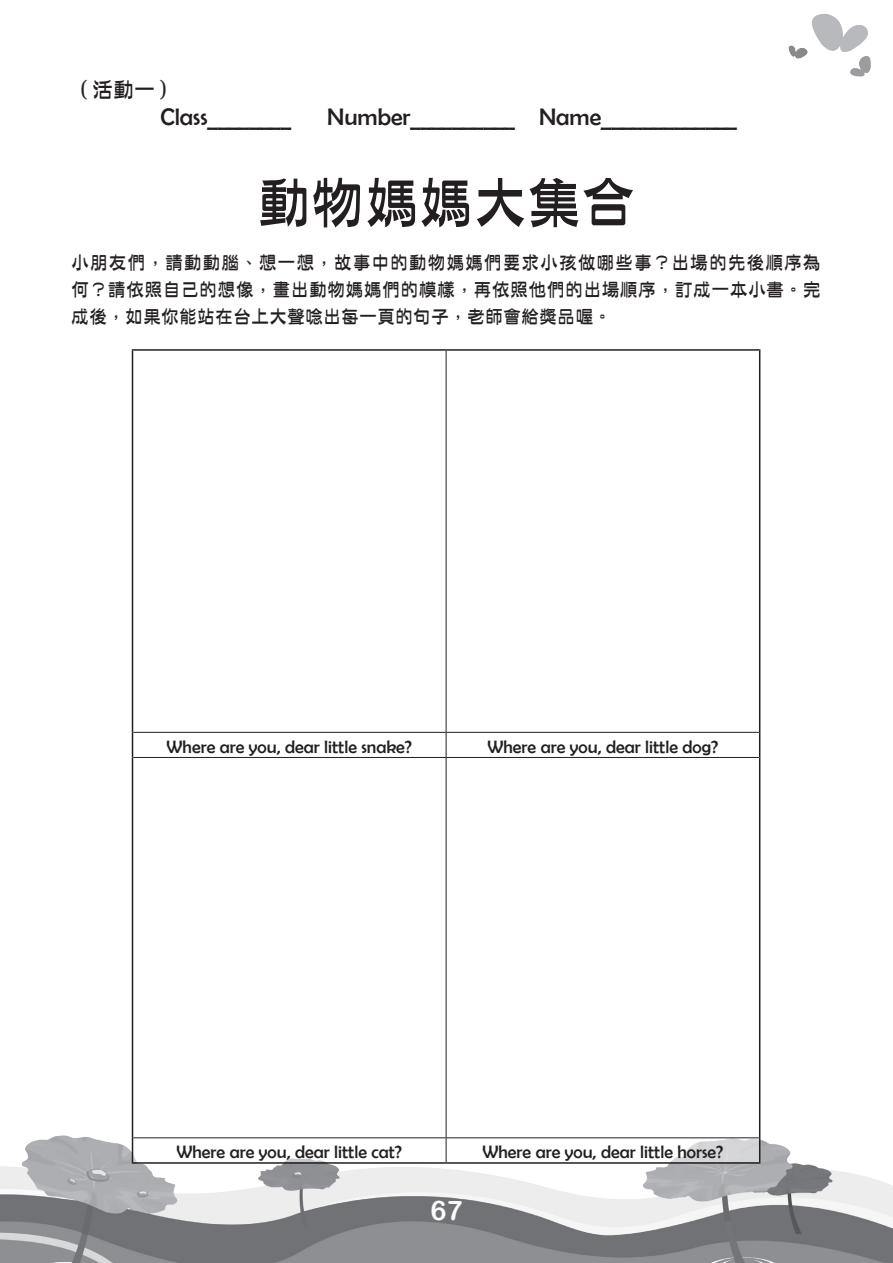
<style>
.page{position:relative;width:893px;height:1263px;background:#fff}
.page>*{position:absolute;margin:0;border:0;box-sizing:border-box;transform-origin:0 0}
.t1{font:54px "DF Ya Yi W6 HKP BF";color:#231f20}
.t2{font:27px "Arial Rounded MT Bold";color:#fff}
.t3{font:24px "Berlin Sans FB";color:#231f20}
.t4{font:21px "DF Ya Yi W6 HKP BF";color:#231f20}
.t5{font:18px/27px "DF Ya Yi W6 HKP BF";color:#231f20;text-align:justify}
.t6{font:18px "Berlin Sans FB";color:#231f20}
</style>
<div class="page">
<img style="left:0;top:1126px;width:893px;height:137px">
<div style="left:134px;top:797px;width:625px;height:364px;background:#fff"></div>
<hr style="left:132px;top:349px;width:314px;height:2px;background:#231f20">
<hr style="left:132px;top:351px;width:1px;height:381px;background:#231f20">
<hr style="left:446px;top:349px;width:314px;height:2px;background:#231f20">
<hr style="left:759px;top:351px;width:1px;height:381px;background:#231f20">
<svg style="left:132px;top:732px;width:1px;height:25px"></svg>
<svg style="left:759px;top:732px;width:1px;height:25px"></svg>
<hr style="left:132px;top:757px;width:1px;height:381px;background:#231f20">
<hr style="left:759px;top:757px;width:1px;height:381px;background:#231f20">
<svg style="left:132px;top:1138px;width:1px;height:24px"></svg>
<svg style="left:759px;top:1138px;width:1px;height:24px"></svg>
<hr style="left:132px;top:1162px;width:314px;height:2px;background:#231f20">
<hr style="left:446px;top:1162px;width:314px;height:2px;background:#231f20">
<hr style="left:446px;top:351px;width:1px;height:381px;background:#231f20">
<hr style="left:133px;top:732px;width:313px;height:1px;background:#231f20">
<hr style="left:446px;top:732px;width:313px;height:1px;background:#231f20">
<svg style="left:446px;top:733px;width:1px;height:24px"></svg>
<hr style="left:133px;top:757px;width:313px;height:1px;background:#231f20">
<hr style="left:446px;top:757px;width:313px;height:1px;background:#231f20">
<hr style="left:446px;top:758px;width:1px;height:379px;background:#231f20">
<hr style="left:133px;top:1137px;width:313px;height:1px;background:#231f20">
<hr style="left:446px;top:1137px;width:313px;height:1px;background:#231f20">
<svg style="left:446px;top:1138px;width:1px;height:24px"></svg>
<img style="left:789px;top:14px;width:82px;height:63px">
<p class="t4" style="left:71px;top:79px;width:106px">（活動一）</p>
<h3 class="t3" style="left:160px;top:103px;width:132px">Class________</h3>
<h3 class="t3" style="left:327px;top:103px;width:411px">Number__________ Name_____________</h3>
<h1 class="t1" style="left:257px;top:176px;width:380px">動物媽媽大集合</h1>
<p class="t5" style="left:71px;top:249px;width:751px">小朋友們，請動動腦、想一想，故事中的動物媽媽們要求小孩做哪些事？出場的先後順序為何？請依照自己的想像，畫出動物媽媽們的模樣，再依照他們的出場順序，訂成一本小書。完成後，如果你能站在台上大聲唸出每一頁的句子，老師會給獎品喔。</p>
<p class="t6" style="left:167px;top:737px;width:247px">Where are you, dear little snake?</p>
<p class="t6" style="left:488px;top:737px;width:232px">Where are you, dear little dog?</p>
<p class="t6" style="left:177px;top:1142px;width:227px">Where are you, dear little cat?</p>
<p class="t6" style="left:482px;top:1142px;width:242px">Where are you, dear little horse?</p>
<h2 class="t2" style="left:430px;top:1195px;width:34px">67</h2>
</div>
